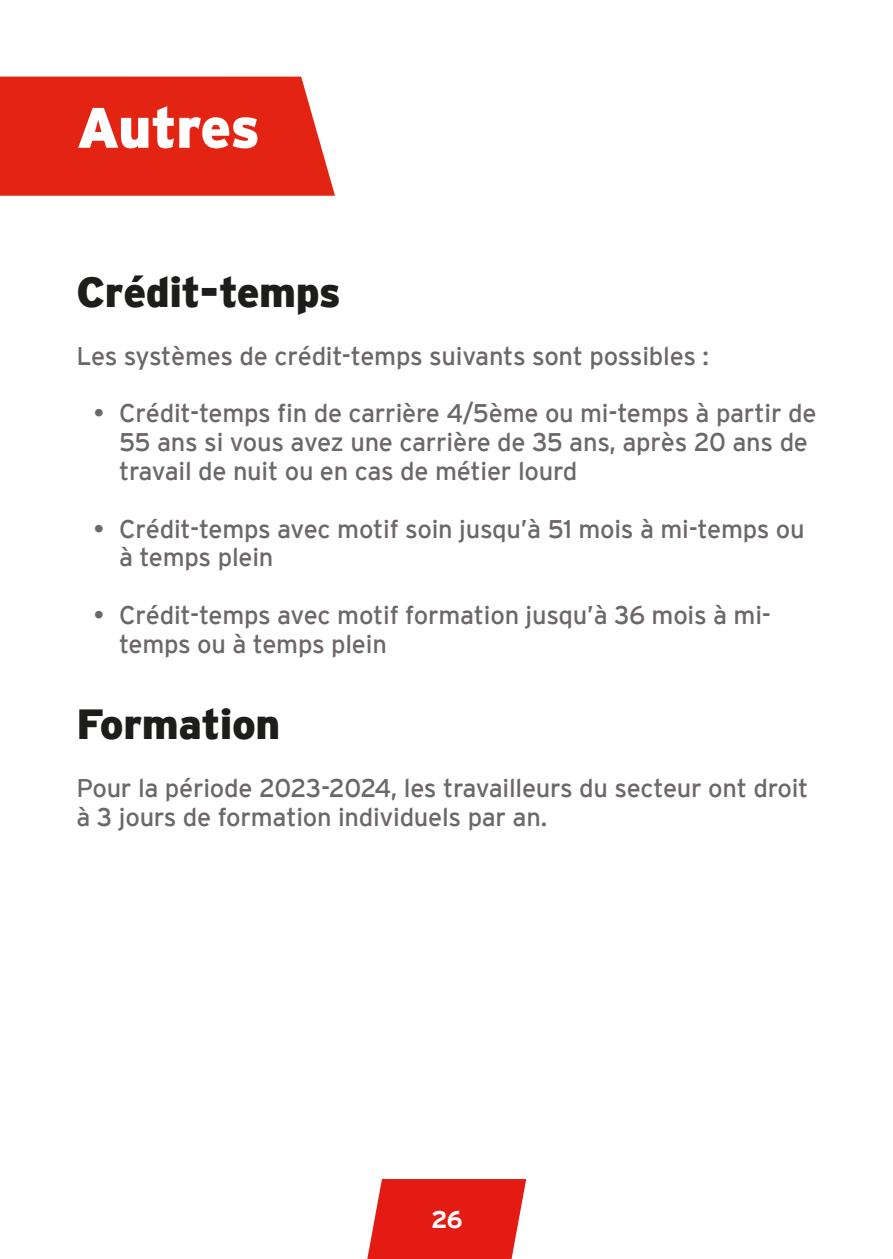
<style>
.page{position:relative;width:893px;height:1259px;background:#fff}
.page>*{position:absolute;margin:0;border:0;box-sizing:border-box;transform-origin:0 0}
.t1{font:900 57px "Interstate";letter-spacing:-.02em;color:#fff}
.t2{font:900 42px "Interstate";letter-spacing:-.01em;color:#1d1d1b}
.t3{font:25.5px/28.8px "Interstate";letter-spacing:-.01em;color:#6d6768}
.t4{font:700 24px "Interstate";color:#fff}
</style>
<div class="page">
<div style="left:0;top:77px;width:335px;height:119px;background:#e42413"></div>
<svg style="left:367px;top:1179px;width:159px;height:80px;background:#e63028"></svg>
<h1 class="t1" style="left:77px;top:95px;width:185px">Autres</h1>
<h2 class="t2" style="left:77px;top:268px;width:266px">Crédit-temps</h2>
<p class="t3" style="left:77px;top:341px;width:634px">Les systèmes de crédit-temps suivants sont possibles :</p>
<p class="t3" style="left:119px;top:399px;width:699px;text-indent:-26px">• Crédit-temps fin de carrière 4/5ème ou mi-temps à partir de<br>55 ans si vous avez une carrière de 35 ans, après 20 ans de travail de nuit ou en cas de métier lourd</p>
<p class="t3" style="left:119px;top:514px;width:687px;text-indent:-26px">• Crédit-temps avec motif soin jusqu’à 51 mois à mi-temps ou à temps plein</p>
<p class="t3" style="left:119px;top:600px;width:653px;text-indent:-26px">• Crédit-temps avec motif formation jusqu’à 36 mois à mi&shy;temps ou à temps plein</p>
<h2 class="t2" style="left:77px;top:700px;width:205px">Formation</h2>
<p class="t3" style="left:77px;top:773px;width:733px">Pour la période 2023-2024, les travailleurs du secteur ont droit à 3 jours de formation individuels par an.</p>
<p class="t4" style="left:431px;top:1206px;width:33px">26</p>
</div>
